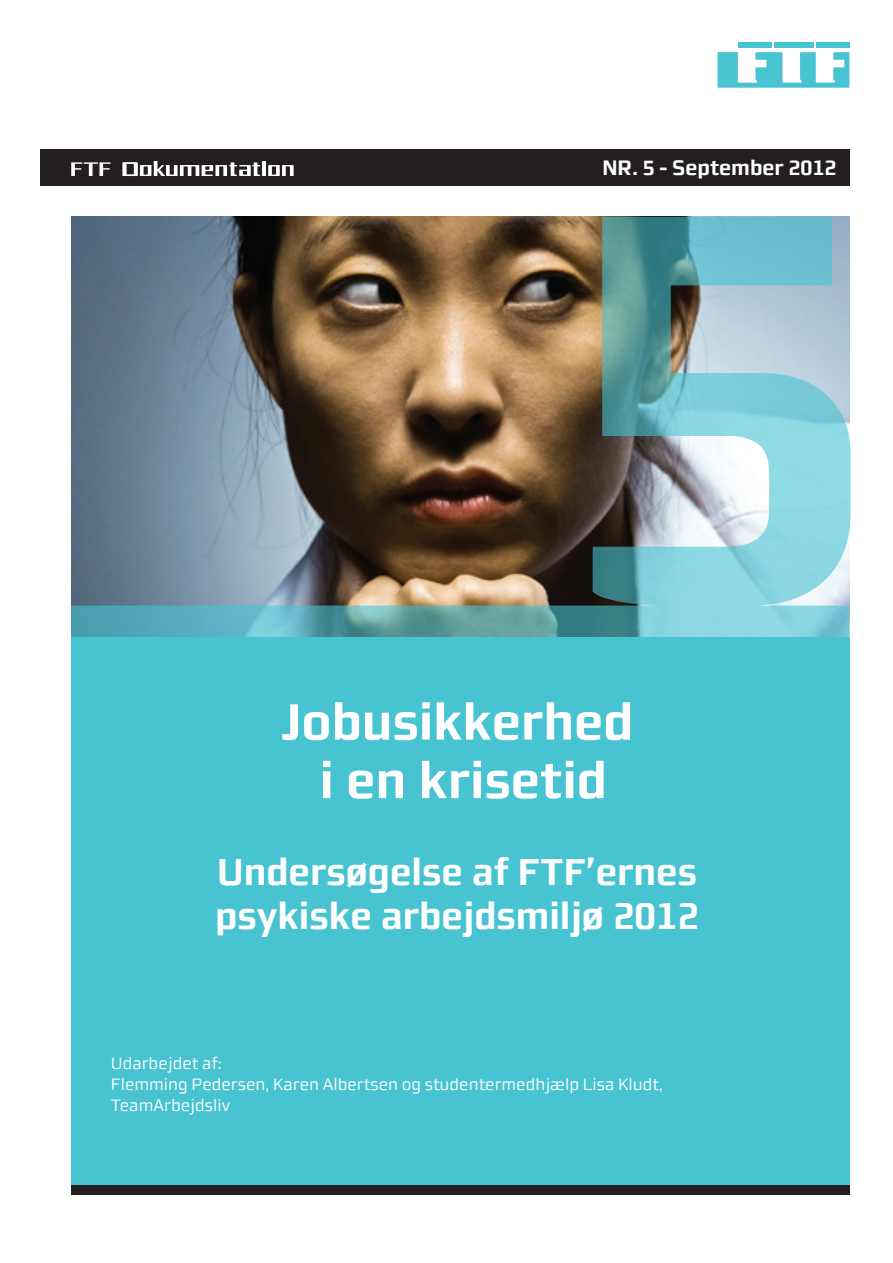
<style>
.page{position:relative;width:893px;height:1263px;background:#fff}
.page>*{position:absolute;margin:0;border:0;box-sizing:border-box;transform-origin:0 0}
.t1{font:700 51px/58.5px "Morgan Sn Lining";color:#fff;text-align:center}
.t2{font:700 37.5px/43.5px "Morgan Sn Lining";color:#fff}
.t3{font:700 21px "Morgan Sn Lining";color:#fff}
.t4{font:16.5px/21px "Morgan Sn Lining";color:#fff}
</style>
<div class="page">
<div style="left:71px;top:637px;width:778px;height:554px;background:#47c3d2"></div>
<div style="left:71px;top:1185px;width:778px;height:10px;background:#231f20"></div>
<div style="left:738px;top:42px;width:33px;height:5px;background:#47c3d2"></div>
<div style="left:774px;top:42px;width:39px;height:5px;background:#47c3d2"></div>
<div style="left:816px;top:42px;width:33px;height:5px;background:#47c3d2"></div>
<svg style="left:718px;top:52px;width:131px;height:36px"></svg>
<div style="left:40px;top:149px;width:809px;height:36px;background:#231f20"></div>
<svg style="left:71px;top:162px;width:39px;height:14px"></svg>
<svg style="left:123px;top:161px;width:171px;height:15px"></svg>
<img style="left:71px;top:217px;width:780px;height:420px">
<p class="t3" style="left:602px;top:156px;width:236px">NR. 5 - September 2012</p>
<h1 class="t1" style="left:281px;top:692px;width:354px">Jobusikkerhed i en krisetid</h1>
<h2 class="t2" style="left:215px;top:850px;width:485px">Undersøgelse af FTF’ernes psykiske arbejdsmiljø 2012</h2>
<p class="t4" style="left:111px;top:1053px;width:554px">Udarbejdet af:<br>Flemming Pedersen, Karen Albertsen og studentermedhjælp Lisa Kludt,<br>TeamArbejdsliv</p>
</div>
